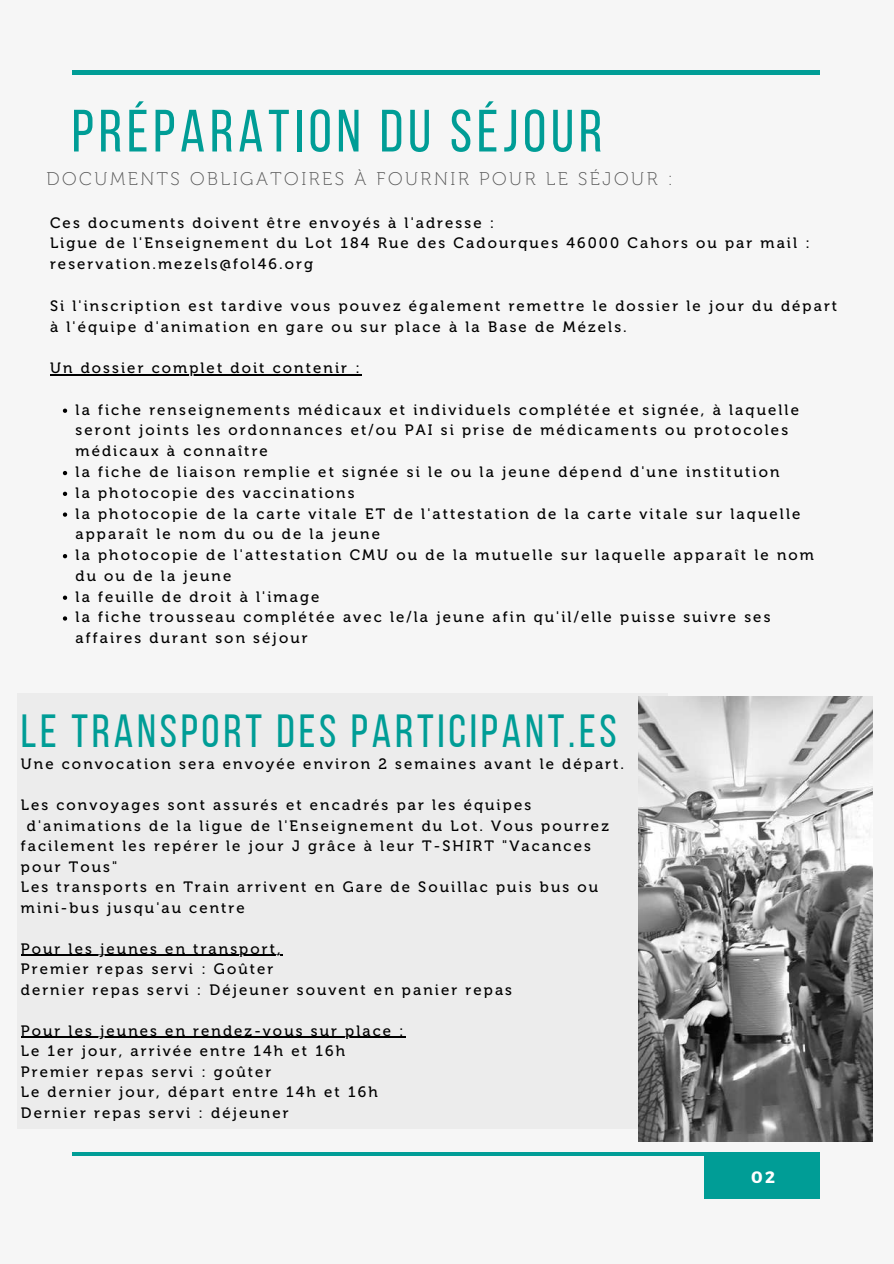
<style>
.page{position:relative;width:894px;height:1264px;background:#fff}
.page>*{position:absolute;margin:0;border:0;box-sizing:border-box;transform-origin:0 0}
.t1{font:59.55px "Bebas Neue";letter-spacing:.08em;color:#009d96}
.t2{font:46.35px "Bebas Neue";letter-spacing:.08em;color:#009d96}
.t3{font:18.3px "Museo 100";letter-spacing:.14em;color:#545454}
.t4{font:700 16.5px "Montserrat";color:#fff}
.t5{font:15px/20.7px "Museo 500";letter-spacing:.14em;color:#000}
</style>
<div class="page">
<div style="left:0;top:0;width:893px;height:1263px;background:#f6f6f6"></div>
<hr style="left:72px;top:71px;width:747px;height:3px;background:#009d96">
<div style="left:704px;top:1152px;width:115px;height:46px;background:#009d96"></div>
<hr style="left:72px;top:1152px;width:747px;height:3px;background:#009d96">
<div style="left:17px;top:693px;width:650px;height:435px;background:#ececec"></div>
<img style="left:638px;top:696px;width:234px;height:445px">
<hr style="left:50px;top:374px;width:312px;height:1px;background:#000">
<svg style="left:63px;top:408px;width:4px;height:5px"></svg>
<svg style="left:63px;top:471px;width:4px;height:4px"></svg>
<svg style="left:63px;top:491px;width:4px;height:5px"></svg>
<svg style="left:63px;top:512px;width:4px;height:5px"></svg>
<svg style="left:63px;top:554px;width:4px;height:4px"></svg>
<svg style="left:63px;top:595px;width:4px;height:5px"></svg>
<svg style="left:63px;top:616px;width:4px;height:4px"></svg>
<hr style="left:21px;top:954px;width:262px;height:2px;background:#000">
<hr style="left:21px;top:1036px;width:385px;height:2px;background:#000">
<h1 class="t1" style="left:72px;top:107px;width:532px">PRÉPARATION DU SÉJOUR</h1>
<p class="t3" style="left:46px;top:168px;width:627px">DOCUMENTS OBLIGATOIRES À FOURNIR POUR LE SÉJOUR :</p>
<p class="t5" style="left:50px;top:212px;width:761px">Ces documents doivent être envoyés à l'adresse :<br>Ligue de l'Enseignement du Lot 184 Rue des Cadourques 46000 Cahors ou par mail : reservation.mezels@fol46.org</p>
<p class="t5" style="left:50px;top:295px;width:788px">Si l'inscription est tardive vous pouvez également remettre le dossier le jour du départ à l'équipe d'animation en gare ou sur place à la Base de Mézels.</p>
<p class="t5" style="left:50px;top:358px;width:311px">Un dossier complet doit contenir :</p>
<p class="t5" style="left:75px;top:399px;width:739px">la fiche renseignements médicaux et individuels complétée et signée, à laquelle seront joints les ordonnances et/ou PAI si prise de médicaments ou protocoles médicaux à connaître<br>la fiche de liaison remplie et signée si le ou la jeune dépend d'une institution<br>la photocopie des vaccinations<br>la photocopie de la carte vitale ET de l'attestation de la carte vitale sur laquelle apparaît le nom du ou de la jeune<br>la photocopie de l'attestation CMU ou de la mutuelle sur laquelle apparaît le nom du ou de la jeune<br>la feuille de droit à l'image<br>la fiche trousseau complétée avec le/la jeune afin qu'il/elle puisse suivre ses affaires durant son séjour</p>
<h2 class="t2" style="left:21px;top:712px;width:597px">LE TRANSPORT DES PARTICIPANT.ES</h2>
<p class="t5" style="left:21px;top:753px;width:604px">Une convocation sera envoyée environ 2 semaines avant le départ.</p>
<p class="t5" style="left:21px;top:794px;width:511px">Les convoyages sont assurés et encadrés par les équipes</p>
<p class="t5" style="left:27px;top:815px;width:583px">d'animations de la ligue de l'Enseignement du Lot. Vous pourrez</p>
<p class="t5" style="left:21px;top:835px;width:571px">facilement les repérer le jour J grâce à leur T-SHIRT "Vacances</p>
<p class="t5" style="left:21px;top:856px;width:98px">pour Tous"</p>
<p class="t5" style="left:21px;top:876px;width:578px">Les transports en Train arrivent en Gare de Souillac puis bus ou</p>
<p class="t5" style="left:21px;top:897px;width:225px">mini-bus jusqu'au centre</p>
<p class="t5" style="left:21px;top:938px;width:492px">Pour les jeunes en transport,<br>Premier repas servi : Goûter<br>dernier repas servi : Déjeuner souvent en panier repas</p>
<p class="t5" style="left:21px;top:1020px;width:384px">Pour les jeunes en rendez-vous sur place :<br>Le 1er jour, arrivée entre 14h et 16h Premier repas servi : goûter<br>Le dernier jour, départ entre 14h et 16h Dernier repas servi : déjeuner</p>
<p class="t4" style="left:751px;top:1166px;width:25px">02</p>
</div>
